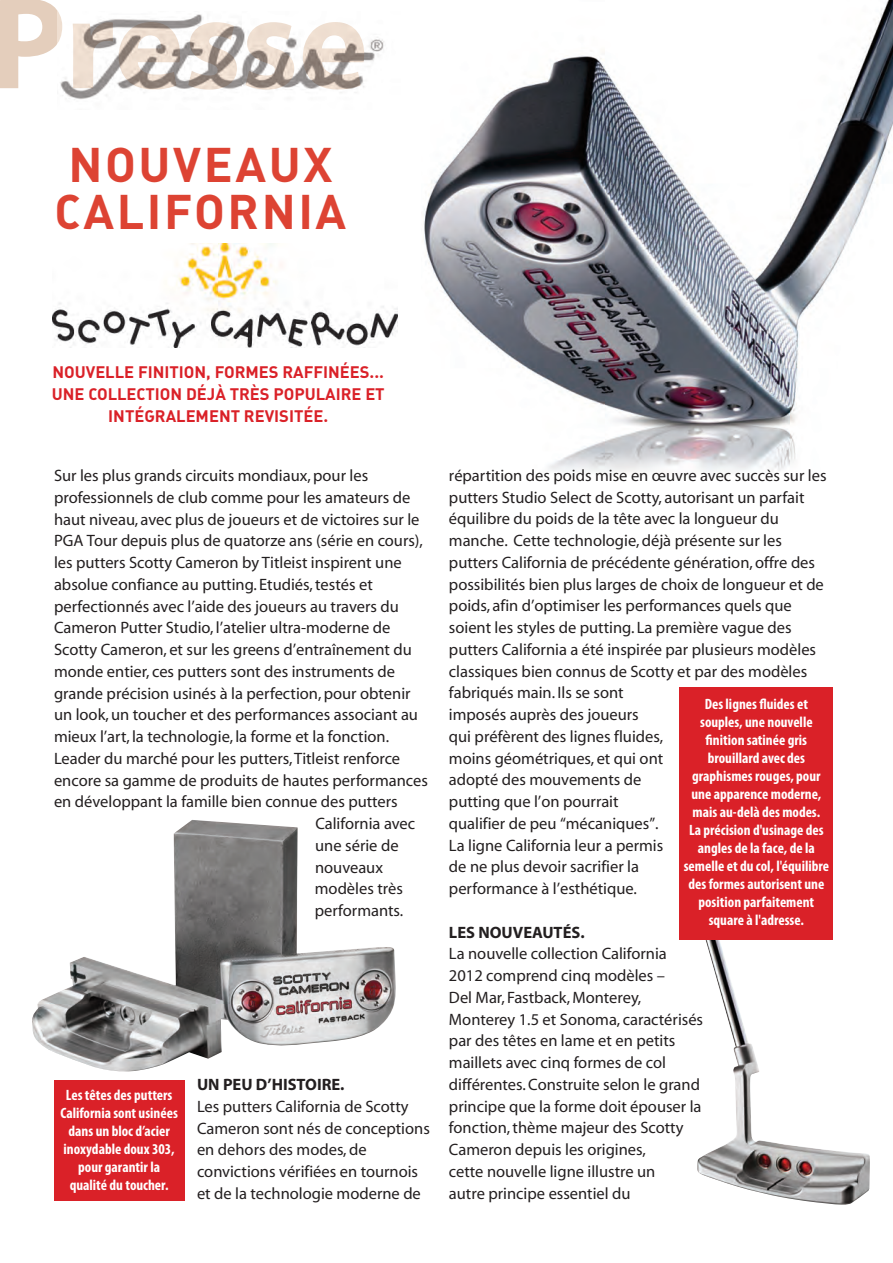
<style>
.page{position:relative;width:893px;height:1263px;background:#fff}
.page>*{position:absolute;margin:0;border:0;box-sizing:border-box;transform-origin:0 0}
.t1{font:48px/46.5px "DIN Bold Alternate";letter-spacing:.055em;color:#dd4333}
.t2{font:16.5px/21.8px "Myriad";color:#231f20}
.t3{font:16.5px/21.8px "DIN Bold Alternate";color:#da2128;text-align:center}
.t4{font:700 16.5px "Myriad";color:#231f20}
.t5{font:700 condensed 15px/18px "Myriad Pro";color:#fff;text-align:center}
</style>
<div class="page">
<img style="left:53px;top:244px;width:344px;height:103px">
<svg style="left:0;top:0;width:58px;height:89px"></svg>
<img style="left:63px;top:37px;width:321px;height:63px">
<img style="left:57px;top:12px;width:307px;height:78px">
<img style="left:424px;top:0;width:469px;height:472px">
<img style="left:32px;top:820px;width:364px;height:251px">
<div style="left:54px;top:1081px;width:130px;height:120px;background:#da2128"></div>
<img style="left:697px;top:939px;width:173px;height:266px">
<div style="left:680px;top:687px;width:153px;height:252px;background:#da2128"></div>
<h1 class="t1" style="left:54px;top:142px;width:293px">NOUVEAUX<br>CALIFORNIA</h1>
<p class="t3" style="left:52px;top:362px;width:334px">NOUVELLE FINITION, FORMES RAFFINÉES...<br>UNE COLLECTION DÉJÀ TRÈS POPULAIRE ET<br>INTÉGRALEMENT REVISITÉE.</p>
<p class="t2" style="left:54px;top:466px;width:316px">Sur les plus grands circuits mondiaux, pour les</p>
<p class="t2" style="left:54px;top:488px;width:358px">professionnels de club comme pour les amateurs de</p>
<p class="t2" style="left:54px;top:509px;width:367px">haut niveau, avec plus de joueurs et de victoires sur le</p>
<p class="t2" style="left:54px;top:531px;width:371px">PGA Tour depuis plus de quatorze ans (série en cours),</p>
<p class="t2" style="left:54px;top:553px;width:349px">les putters Scotty Cameron by Titleist inspirent une</p>
<p class="t2" style="left:54px;top:575px;width:320px">absolue confiance au putting. Etudiés, testés et</p>
<p class="t2" style="left:54px;top:596px;width:346px">perfectionnés avec l’aide des joueurs au travers du</p>
<p class="t2" style="left:54px;top:618px;width:338px">Cameron Putter Studio, l’atelier ultra-moderne de</p>
<p class="t2" style="left:54px;top:640px;width:359px">Scotty Cameron, et sur les greens d’entraînement du</p>
<p class="t2" style="left:54px;top:662px;width:343px">monde entier, ces putters sont des instruments de</p>
<p class="t2" style="left:54px;top:683px;width:358px">grande précision usinés à la perfection, pour obtenir</p>
<p class="t2" style="left:54px;top:705px;width:366px">un look, un toucher et des performances associant au</p>
<p class="t2" style="left:54px;top:727px;width:337px">mieux l’art, la technologie, la forme et la fonction.</p>
<p class="t2" style="left:54px;top:749px;width:348px">Leader du marché pour les putters, Titleist renforce</p>
<p class="t2" style="left:54px;top:770px;width:375px">encore sa gamme de produits de hautes performances</p>
<p class="t2" style="left:54px;top:792px;width:345px">en développant la famille bien connue des putters</p>
<p class="t2" style="left:315px;top:814px;width:101px">California avec</p>
<p class="t2" style="left:315px;top:836px;width:85px">une série de</p>
<p class="t2" style="left:315px;top:857px;width:69px">nouveaux</p>
<p class="t2" style="left:315px;top:879px;width:90px">modèles très</p>
<p class="t2" style="left:315px;top:901px;width:90px">performants.</p>
<p class="t5" style="left:60px;top:1087px;width:119px">Les têtes des putters<br>California sont usinées dans un bloc d’acier inoxydable doux 303, pour garantir la qualité du toucher.</p>
<p class="t4" style="left:197px;top:1078px;width:149px">UN PEU D’HISTOIRE.</p>
<p class="t2" style="left:197px;top:1097px;width:234px">Les putters California de Scotty<br>Cameron sont nés de conceptions en dehors des modes, de convictions vérifiées en tournois et de la technologie moderne de</p>
<p class="t2" style="left:449px;top:466px;width:379px">répartition des poids mise en œuvre avec succès sur les putters Studio Select de Scotty, autorisant un parfait équilibre du poids de la tête avec la longueur du manche. Cette technologie, déjà présente sur les putters California de précédente génération, offre des possibilités bien plus larges de choix de longueur et de poids, afin d’optimiser les performances quels que soient les styles de putting. La première vague des putters California a été inspirée par plusieurs modèles classiques bien connus de Scotty et par des modèles fabriqués main. Ils se sont<br>imposés auprès des joueurs<br>qui préfèrent des lignes fluides,<br>moins géométriques, et qui ont<br>adopté des mouvements de<br>putting que l’on pourrait<br>qualifier de peu “mécaniques”.<br>La ligne California leur a permis<br>de ne plus devoir sacrifier la<br>performance à l’esthétique.</p>
<p class="t4" style="left:449px;top:926px;width:137px">LES NOUVEAUTÉS.</p>
<p class="t2" style="left:449px;top:944px;width:256px">La nouvelle collection California 2012 comprend cinq modèles –<br>Del Mar, Fastback, Monterey, Monterey 1.5 et Sonoma, caractérisés par des têtes en lame et en petits maillets avec cinq formes de col différentes. Construite selon le grand principe que la forme doit épouser la fonction, thème majeur des Scotty Cameron depuis les origines,<br>cette nouvelle ligne illustre un<br>autre principe essentiel du</p>
<p class="t5" style="left:684px;top:696px;width:147px">Des lignes fluides et souples, une nouvelle finition satinée gris brouillard avec des graphismes rouges, pour une apparence moderne, mais au-delà des modes.<br>La précision d'usinage des angles de la face, de la semelle et du col, l'équilibre des formes autorisent une position parfaitement square à l'adresse.</p>
</div>
